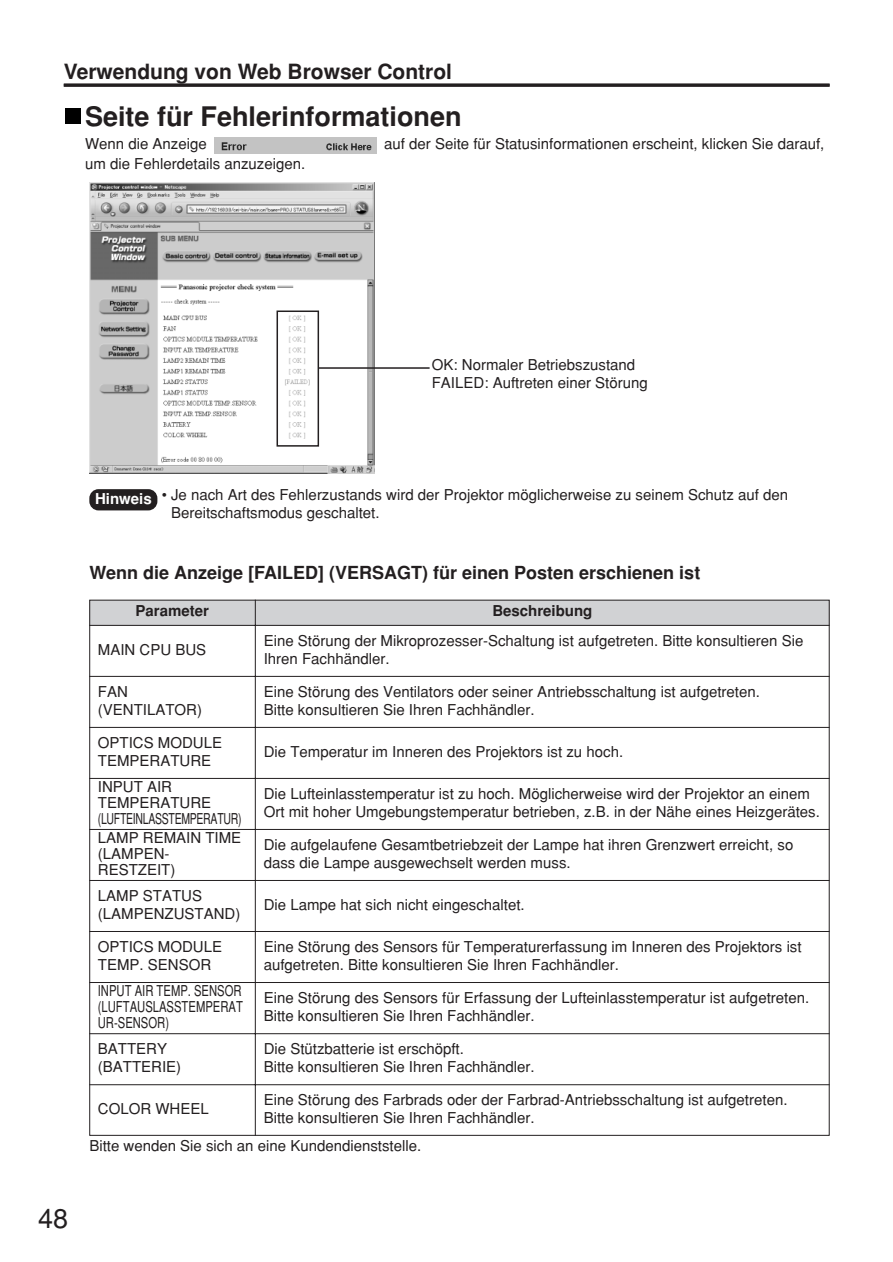
<style>
.page{position:relative;width:893px;height:1262px;background:#fff}
.page>*{position:absolute;margin:0;border:0;box-sizing:border-box;transform-origin:0 0}
.t1{font:700 27px "Helvetica";color:#231f20}
.t2{font:27px "Helvetica";color:#231f20}
.t3{font:700 21px "Helvetica";color:#231f20}
.t4{font:700 18px "Helvetica";color:#231f20}
.t5{font:15px/18px "Helvetica";color:#231f20}
.t6{font:15px/15.8px "Helvetica";color:#231f20;text-align:justify;scale:.75 1}
.t7{font:15px/15.8px "Helvetica";letter-spacing:-.025em;color:#231f20}
.t8{font:700 15px "Helvetica";color:#231f20}
.t9{font:700 15px "Helvetica";color:#fff}
</style>
<div class="page">
<hr style="left:64px;top:84px;width:765px;height:3px;background:#231f20">
<svg style="left:376px;top:137px;width:1px;height:16px"></svg>
<img style="left:214px;top:137px;width:162px;height:16px">
<div style="left:66px;top:108px;width:15px;height:16px;background:#000"></div>
<img style="left:89px;top:183px;width:286px;height:291px">
<div style="left:89px;top:489px;width:68px;height:21px;background:#231f20;border-radius:9px"></div>
<svg style="left:276px;top:310px;width:154px;height:137px"></svg>
<div style="left:89px;top:600px;width:740px;height:25px;background:#d1d2d4"></div>
<hr style="left:255px;top:599px;width:1px;height:536px;background:#231f20">
<hr style="left:89px;top:778px;width:740px;height:1px;background:#231f20">
<hr style="left:89px;top:676px;width:740px;height:1px;background:#231f20">
<hr style="left:89px;top:727px;width:740px;height:1px;background:#231f20">
<hr style="left:89px;top:829px;width:740px;height:1px;background:#231f20">
<hr style="left:89px;top:880px;width:740px;height:1px;background:#231f20">
<hr style="left:89px;top:931px;width:740px;height:1px;background:#231f20">
<hr style="left:89px;top:982px;width:740px;height:1px;background:#231f20">
<hr style="left:89px;top:1033px;width:740px;height:1px;background:#231f20">
<hr style="left:89px;top:1084px;width:740px;height:1px;background:#231f20">
<hr style="left:89px;top:625px;width:740px;height:1px;background:#231f20">
<h2 class="t3" style="left:64px;top:64px;width:390px">Verwendung von Web Browser Control</h2>
<h1 class="t1" style="left:85px;top:107px;width:378px">Seite für Fehlerinformationen</h1>
<p class="t5" style="left:85px;top:136px;width:123px">Wenn die Anzeige</p>
<p class="t5" style="left:384px;top:136px;width:442px">auf der Seite für Statusinformationen erscheint, klicken Sie darauf,</p>
<p class="t5" style="left:85px;top:156px;width:222px">um die Fehlerdetails anzuzeigen.</p>
<p class="t5" style="left:432px;top:357px;width:217px">OK: Normaler Betriebszustand<br>FAILED: Auftreten einer Störung</p>
<p class="t9" style="left:95px;top:493px;width:58px">Hinweis</p>
<p class="t5" style="left:171px;top:487px;width:618px;text-indent:-9px">• Je nach Art des Fehlerzustands wird der Projektor möglicherweise zu seinem Schutz auf den<br>Bereitschaftsmodus geschaltet.</p>
<p class="t4" style="left:89px;top:566px;width:612px">Wenn die Anzeige [FAILED] (VERSAGT) für einen Posten erschienen ist</p>
<p class="t8" style="left:136px;top:605px;width:75px">Parameter</p>
<p class="t8" style="left:492px;top:605px;width:102px">Beschreibung</p>
<p class="t5" style="left:98px;top:642px;width:110px">MAIN CPU BUS</p>
<p class="t5" style="left:264px;top:633px;width:541px">Eine Störung der Mikroprozesser-Schaltung ist aufgetreten. Bitte konsultieren Sie<br>Ihren Fachhändler.</p>
<p class="t5" style="left:98px;top:684px;width:106px">FAN (VENTILATOR)</p>
<p class="t5" style="left:264px;top:684px;width:497px">Eine Störung des Ventilators oder seiner Antriebsschaltung ist aufgetreten.<br>Bitte konsultieren Sie Ihren Fachhändler.</p>
<p class="t5" style="left:98px;top:735px;width:126px">OPTICS MODULE<br>TEMPERATURE</p>
<p class="t5" style="left:264px;top:744px;width:361px">Die Temperatur im Inneren des Projektors ist zu hoch.</p>
<p class="t7" style="left:98px;top:780px;width:145px">INPUT AIR<br>TEMPERATURE (LUFTEINLASSTEMPERATUR)</p>
<p class="t5" style="left:264px;top:786px;width:557px">Die Lufteinlasstemperatur ist zu hoch. Möglicherweise wird der Projektor an einem<br>Ort mit hoher Umgebungstemperatur betrieben, z.B. in der Nähe eines Heizgerätes.</p>
<p class="t5" style="left:98px;top:831px;width:145px;line-height:15.8px">LAMP REMAIN TIME (LAMPEN-<br>RESTZEIT)</p>
<p class="t5" style="left:264px;top:837px;width:531px">Die aufgelaufene Gesamtbetriebzeit der Lampe hat ihren Grenzwert erreicht, so dass die Lampe ausgewechselt werden muss.</p>
<p class="t5" style="left:264px;top:897px;width:262px">Die Lampe hat sich nicht eingeschaltet.</p>
<p class="t5" style="left:98px;top:888px;width:144px">LAMP STATUS (LAMPENZUSTAND)</p>
<p class="t5" style="left:98px;top:939px;width:126px">OPTICS MODULE<br>TEMP. SENSOR</p>
<p class="t6" style="left:98px;top:984px;width:195px">INPUT AIR TEMP. SENSOR (LUFTAUSLASSTEMPERAT UR-SENSOR)</p>
<p class="t5" style="left:264px;top:990px;width:547px">Eine Störung des Sensors für Erfassung der Lufteinlasstemperatur ist aufgetreten.<br>Bitte konsultieren Sie Ihren Fachhändler.</p>
<p class="t5" style="left:98px;top:1041px;width:85px">BATTERY (BATTERIE)</p>
<p class="t5" style="left:264px;top:1041px;width:272px">Die Stützbatterie ist erschöpft.<br>Bitte konsultieren Sie Ihren Fachhändler.</p>
<p class="t5" style="left:98px;top:1101px;width:112px">COLOR WHEEL</p>
<p class="t5" style="left:264px;top:1092px;width:525px">Eine Störung des Farbrads oder der Farbrad-Antriebsschaltung ist aufgetreten.<br>Bitte konsultieren Sie Ihren Fachhändler.</p>
<p class="t5" style="left:264px;top:939px;width:539px">Eine Störung des Sensors für Temperaturerfassung im Inneren des Projektors ist aufgetreten. Bitte konsultieren Sie Ihren Fachhändler.</p>
<h1 class="t2" style="left:38px;top:1208px;width:32px">48</h1>
<p class="t5" style="left:89px;top:1138px;width:333px">Bitte wenden Sie sich an eine Kundendienststelle.</p>
</div>
